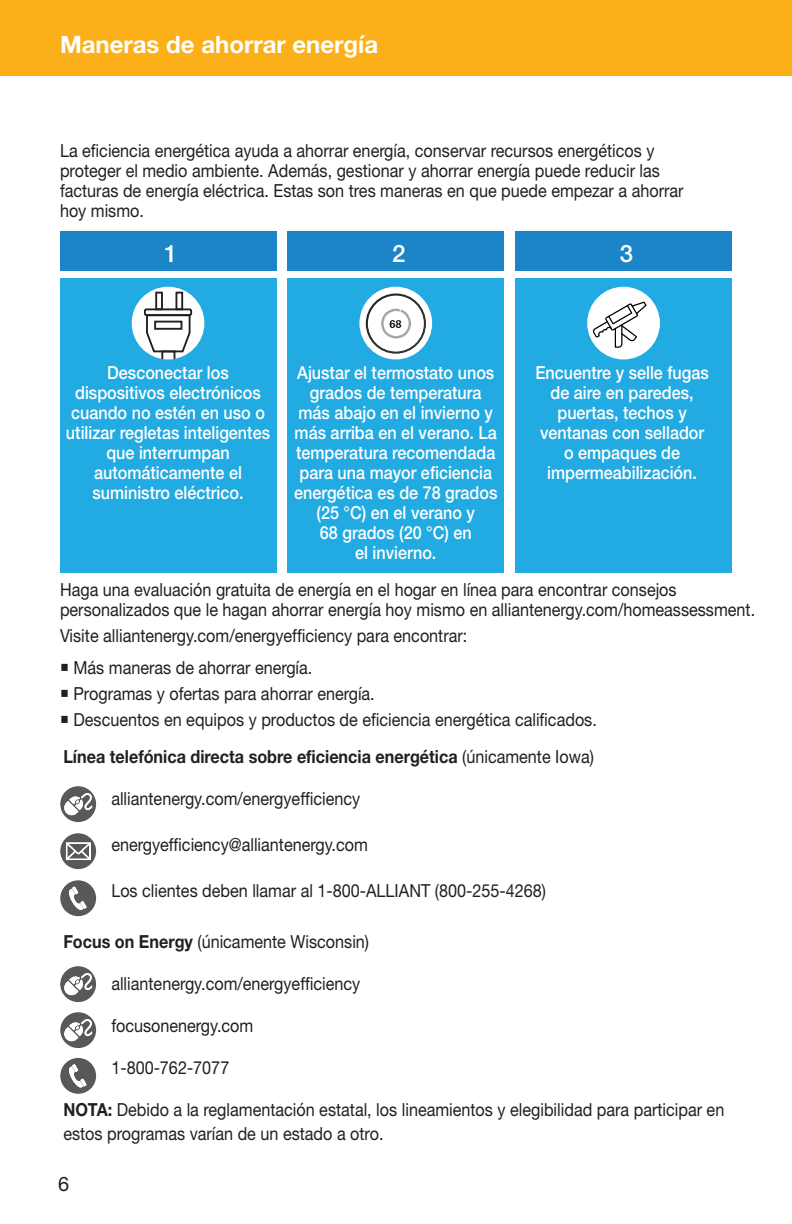
<style>
.page{position:relative;width:792px;height:1224px;background:#fff}
.page>*{position:absolute;margin:0;border:0;box-sizing:border-box;transform-origin:0 0}
.body_copy{font:24px "Helvetica Neue LT Pro";color:#fff}
.body_copy-2{font:700 24px "Helvetica Neue LT Pro";color:#fff}
.t1{font:500 24px "Helvetica Neue LT Pro";color:#fff}
.t2{font:20px "Helvetica Neue LT Pro";color:#231f20}
.Blue_Subhead{font:18px/20px "Helvetica Neue LT Pro";color:#231f20;scale:.9 1}
.t3{font:500 18px/20px "Helvetica Neue LT Pro";color:#fff;text-align:center;scale:.9 1}
.body_copy-3{font:18px "Helvetica Neue LT Pro";color:#231f20;scale:.9 1}
.t4{font:700 18px "Helvetica Neue LT Pro";color:#231f20;scale:.9 1}
.s1{font-weight:400}
.s2{font-weight:700}
</style>
<div class="page">
<div style="left:0;top:0;width:792px;height:76px;background:#fbb01a"></div>
<div style="left:60px;top:279px;width:216px;height:294px;background:#22abe2"></div>
<div style="left:288px;top:279px;width:216px;height:294px;background:#22abe2"></div>
<div style="left:516px;top:279px;width:216px;height:294px;background:#22abe2"></div>
<div style="left:60px;top:232px;width:216px;height:39px;background:#1b85c7"></div>
<div style="left:288px;top:232px;width:216px;height:39px;background:#1b85c7"></div>
<div style="left:516px;top:232px;width:216px;height:39px;background:#1b85c7"></div>
<svg style="left:60px;top:786px;width:36px;height:36px"></svg>
<svg style="left:60px;top:833px;width:36px;height:36px"></svg>
<svg style="left:64px;top:793px;width:28px;height:23px"></svg>
<svg style="left:60px;top:880px;width:36px;height:36px"></svg>
<svg style="left:65px;top:841px;width:27px;height:20px"></svg>
<svg style="left:69px;top:887px;width:18px;height:23px"></svg>
<svg style="left:60px;top:966px;width:36px;height:36px"></svg>
<svg style="left:64px;top:973px;width:28px;height:23px"></svg>
<svg style="left:60px;top:1012px;width:36px;height:36px"></svg>
<svg style="left:64px;top:1019px;width:28px;height:23px"></svg>
<svg style="left:60px;top:1058px;width:36px;height:36px"></svg>
<svg style="left:69px;top:1064px;width:18px;height:24px"></svg>
<div style="left:132px;top:287px;width:72px;height:72px;background:#fff;border-radius:50%"></div>
<div style="left:144px;top:308px;width:48px;height:8px;border:2px solid #231f20;border-radius:2px"></div>
<div style="left:175px;top:292px;width:8px;height:18px;border:2px solid #231f20"></div>
<div style="left:155px;top:292px;width:8px;height:18px;border:2px solid #231f20"></div>
<svg style="left:145px;top:313px;width:46px;height:46px"></svg>
<div style="left:359px;top:287px;width:73px;height:72px;background:#fff;border-radius:50%"></div>
<svg style="left:365px;top:292px;width:62px;height:63px"></svg>
<div style="left:587px;top:287px;width:73px;height:72px;background:#fff;border-radius:50%"></div>
<svg style="left:592px;top:302px;width:55px;height:46px"></svg>
<p class="body_copy" style="left:51px;top:25px;width:474px">Programas de consumo eficiente de energía</p>
<p class="body_copy-2" style="left:60px;top:30px;width:320px">Maneras de ahorrar energía</p>
<p class="Blue_Subhead" style="left:60px;top:140px;width:694px">La eficiencia energética ayuda a ahorrar energía, conservar recursos energéticos y proteger el medio ambiente. Además, gestionar y ahorrar energía puede reducir las facturas de energía eléctrica. Estas son tres maneras en que puede empezar a ahorrar hoy mismo.</p>
<p class="t1" style="left:164px;top:239px;width:15px">1</p>
<p class="t1" style="left:392px;top:239px;width:15px">2</p>
<p class="t1" style="left:620px;top:239px;width:15px">3</p>
<p class="t3" style="left:66px;top:362px;width:228px">Desconectar los dispositivos electrónicos cuando no estén en uso o utilizar regletas inteligentes que interrumpan automáticamente el suministro eléctrico.</p>
<p class="t3" style="left:294px;top:362px;width:228px">Ajustar el termostato unos grados de temperatura más abajo en el invierno y más arriba en el verano. La temperatura recomendada para una mayor eficiencia energética es de 78 grados (25 °C) en el verano y<br>68 grados (20 °C) en<br>el invierno.</p>
<p class="t3" style="left:535px;top:362px;width:194px">Encuentre y selle fugas de aire en paredes, puertas, techos y ventanas con sellador o empaques de impermeabilización.</p>
<p class="Blue_Subhead" style="left:60px;top:580px;width:774px">Haga una evaluación gratuita de energía en el hogar en línea para encontrar consejos personalizados que le hagan ahorrar energía hoy mismo en alliantenergy.com/homeassessment.</p>
<p class="Blue_Subhead" style="left:60px;top:626px;width:454px">Visite alliantenergy.com/energyefficiency para encontrar:</p>
<p class="Blue_Subhead" style="left:60px;top:658px;width:282px">○ Más maneras de ahorrar energía.</p>
<p class="Blue_Subhead" style="left:60px;top:684px;width:351px">○ Programas y ofertas para ahorrar energía.</p>
<p class="Blue_Subhead" style="left:60px;top:710px;width:598px">○ Descuentos en equipos y productos de eficiencia energética calificados.</p>
<p class="t4" style="left:63px;top:746px;width:591px">Línea telefónica directa sobre eficiencia energética <span class="s1">(únicamente Iowa)</span></p>
<p class="body_copy-3" style="left:111px;top:788px;width:278px">alliantenergy.com/energyefficiency</p>
<p class="body_copy-3" style="left:111px;top:834px;width:287px">energyefficiency@alliantenergy.com</p>
<p class="body_copy-3" style="left:111px;top:880px;width:484px">Los clientes deben llamar al 1-800-ALLIANT (800-255-4268)</p>
<p class="Blue_Subhead" style="left:63px;top:931px;width:341px"><span class="s2">Focus on Energy</span> (únicamente Wisconsin)</p>
<p class="body_copy-3" style="left:111px;top:973px;width:278px">alliantenergy.com/energyefficiency</p>
<p class="Blue_Subhead" style="left:111px;top:1015px;width:159px">focusonenergy.com</p>
<p class="Blue_Subhead" style="left:111px;top:1057px;width:133px">1-800-762-7077</p>
<p class="Blue_Subhead" style="left:63px;top:1097px;width:736px;line-height:24px"><span class="s2">NOTA:</span> Debido a la reglamentación estatal, los lineamientos y elegibilidad para participar en estos programas varían de un estado a otro.</p>
<p class="t2" style="left:58px;top:1171px;width:13px">6</p>
</div>
